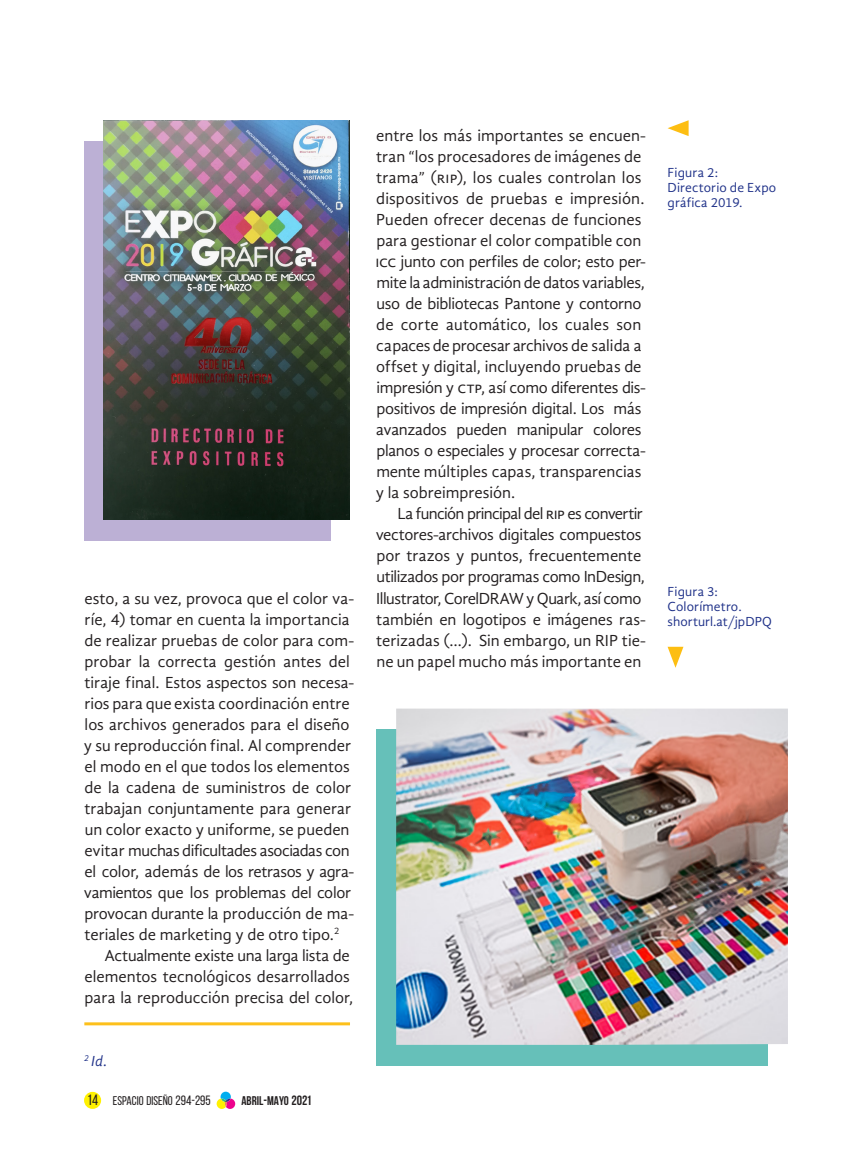
<style>
.page{position:relative;width:851px;height:1149px;background:#fff}
.page>*{position:absolute;margin:0;border:0;box-sizing:border-box;transform-origin:0 0}
.Cuerpo_con_sangría{font:16.5px/21px "Gandhi Sans";letter-spacing:-.005em;color:#231f20}
.Nota_al_pie_de_págin{font:italic 15px "Gandhi Sans";color:#203289}
.Pie_de_foto_izquierd{font:13.5px/15px "Gandhi Sans";letter-spacing:.005em;color:#203289}
.t1{font:12.6px "Bebas Neue";color:#231f20}
.t2{font:700 12.6px "Bebas Neue";color:#231f20}
.s1{font-size:15px}
.s2{font-size:13.5px}
</style>
<div class="page">
<div style="left:84px;top:1091px;width:17px;height:17px;background:#fff101;border-radius:50%"></div>
<svg style="left:216px;top:1091px;width:19px;height:17px"></svg>
<svg style="left:667px;top:646px;width:16px;height:21px"></svg>
<div style="left:376px;top:728px;width:391px;height:337px;background:#66c0b9"></div>
<img style="left:396px;top:708px;width:391px;height:336px">
<div style="left:84px;top:141px;width:247px;height:399px;background:#bcb0d5"></div>
<img style="left:104px;top:120px;width:246px;height:399px">
<svg style="left:667px;top:120px;width:21px;height:16px"></svg>
<hr style="left:84px;top:1022px;width:266px;height:3px;background:#fdc01b">
<p class="Cuerpo_con_sangría" style="left:84px;top:587px;width:272px">esto, a su vez, provoca que el color va&shy;ríe, 4) tomar en cuenta la importancia de realizar pruebas de color para com&shy;probar la correcta gestión antes del tiraje final. Estos aspectos son necesa&shy;rios para que exista coordinación entre los archivos generados para el diseño y su reproducción final. Al comprender el modo en el que todos los elementos de la cadena de suministros de color trabajan conjuntamente para generar un color exacto y uniforme, se pueden evitar muchas dificultades asociadas con el color, además de los retrasos y agra&shy;vamientos que los problemas del color provocan durante la producción de ma&shy;teriales de marketing y de otro tipo.<sup>2</sup></p>
<p class="Cuerpo_con_sangría" style="left:84px;top:944px;width:270px;text-indent:20px">Actualmente existe una larga lista de elementos tecnológicos desarrollados para la reproducción precisa del color,</p>
<p class="Nota_al_pie_de_págin" style="left:84px;top:1051px;width:25px"><sup>2</sup> Id.</p>
<p class="t1" style="left:87px;top:1093px;width:125px"><span class="s1">14</span> ESPACIO DISEÑO <span class="s2">294-295</span></p>
<p class="t2" style="left:241px;top:1093px;width:72px">ABRIL<span class="s2">-</span>MAYO <span class="s2">2021</span></p>
<p class="Cuerpo_con_sangría" style="left:375px;top:125px;width:272px">entre los más importantes se encuen&shy;tran “los procesadores de imágenes de trama” (rip), los cuales controlan los dispositivos de pruebas e impresión.<br>Pueden ofrecer decenas de funciones para gestionar el color compatible con icc junto con perfiles de color; esto per&shy;mite la administración de datos variables, uso de bibliotecas Pantone y contorno de corte automático, los cuales son capaces de procesar archivos de salida a offset y digital, incluyendo pruebas de impresión y ctp, así como diferentes dis&shy;positivos de impresión digital. Los más avanzados pueden manipular colores planos o especiales y procesar correcta&shy;mente múltiples capas, transparencias y la sobreimpresión.</p>
<p class="Cuerpo_con_sangría" style="left:375px;top:503px;width:272px;text-indent:22px">La función principal del rip es convertir vectores-archivos digitales compuestos por trazos y puntos, frecuentemente utilizados por programas como InDesign, Illustrator, CorelDRAW y Quark, así como también en logotipos e imágenes ras&shy;terizadas (…). Sin embargo, un RIP tie&shy;ne un papel mucho más importante en</p>
<p class="Pie_de_foto_izquierd" style="left:667px;top:165px;width:52px">Figura 2:</p>
<p class="Pie_de_foto_izquierd" style="left:667px;top:180px;width:110px">Directorio de Expo gráfica 2019.</p>
<p class="Pie_de_foto_izquierd" style="left:667px;top:583px;width:52px">Figura 3:</p>
<p class="Pie_de_foto_izquierd" style="left:667px;top:598px;width:76px">Colorímetro.</p>
<p class="Pie_de_foto_izquierd" style="left:667px;top:613px;width:106px">shorturl.at/jpDPQ</p>
</div>
